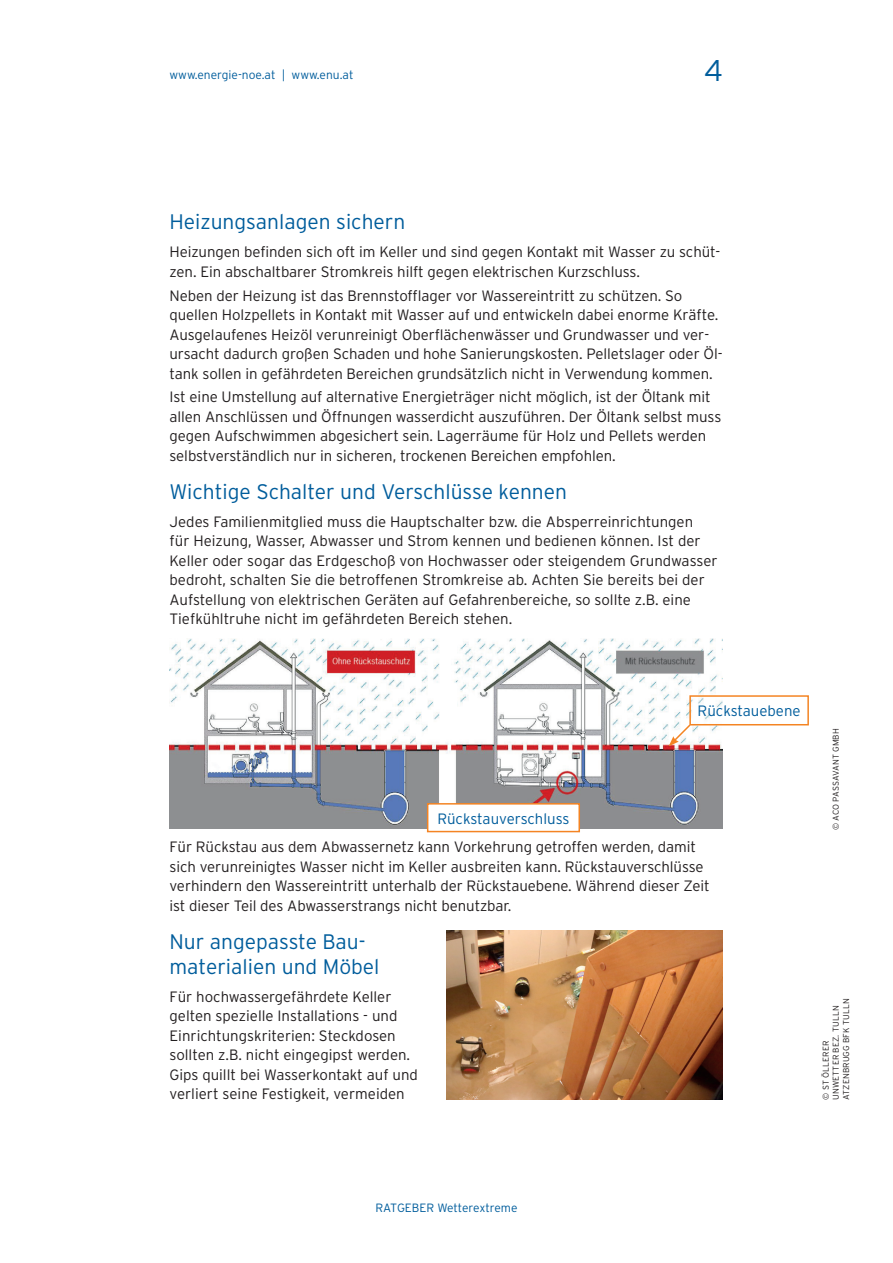
<style>
.page{position:relative;width:893px;height:1263px;background:#fff}
.page>*{position:absolute;margin:0;border:0;box-sizing:border-box;transform-origin:0 0}
.t1{font:300 30px "Interstate";color:#005d9c}
.t2{font:300 21px/25.2px "Interstate";color:#005d9c}
.t3{font:300 15px/19.5px "Interstate";letter-spacing:-.005em;color:#231f20}
.t4{font:300 15px "Interstate";color:#005d9c}
.t5{font:300 12px "Interstate";color:#005d9c}
.t6{font:300 8.4px/10.2px "Interstate";letter-spacing:.01em;color:#231f20}
</style>
<div class="page">
<img style="left:446px;top:930px;width:276px;height:170px">
<img style="left:169px;top:638px;width:554px;height:190px">
<div style="left:690px;top:696px;width:118px;height:29px;background:#fff"></div>
<div style="left:689px;top:695px;width:120px;height:30px;border:2px solid #f48423"></div>
<svg style="left:669px;top:723px;width:23px;height:23px"></svg>
<div style="left:428px;top:804px;width:151px;height:27px;background:#fff"></div>
<div style="left:427px;top:803px;width:153px;height:29px;border:2px solid #f48423"></div>
<p class="t5" style="left:170px;top:68px;width:185px">www.energie-noe.at | www.enu.at</p>
<h1 class="t1" style="left:704px;top:53px;width:20px">4</h1>
<h2 class="t2" style="left:169px;top:209px;width:237px">Heizungsanlagen sichern</h2>
<p class="t3" style="left:169px;top:242px;width:552px">Heizungen befinden sich oft im Keller und sind gegen Kontakt mit Wasser zu schüt&shy;zen. Ein abschaltbarer Stromkreis hilft gegen elektrischen Kurzschluss.</p>
<p class="t3" style="left:169px;top:285px;width:554px">Neben der Heizung ist das Brennstofflager vor Wassereintritt zu schützen. So quellen Holzpellets in Kontakt mit Wasser auf und entwickeln dabei enorme Kräfte.<br>Ausgelaufenes Heizöl verunreinigt Oberflächenwässer und Grundwasser und ver&shy;ursacht dadurch großen Schaden und hohe Sanierungskosten. Pelletslager oder Öl&shy;tank sollen in gefährdeten Bereichen grundsätzlich nicht in Verwendung kommen.</p>
<p class="t3" style="left:169px;top:387px;width:553px">Ist eine Umstellung auf alternative Energieträger nicht möglich, ist der Öltank mit allen Anschlüssen und Öffnungen wasserdicht auszuführen. Der Öltank selbst muss gegen Aufschwimmen abgesichert sein. Lagerräume für Holz und Pellets werden selbstverständlich nur in sicheren, trockenen Bereichen empfohlen.</p>
<h2 class="t2" style="left:169px;top:479px;width:399px">Wichtige Schalter und Verschlüsse kennen</h2>
<p class="t3" style="left:169px;top:512px;width:550px">Jedes Familienmitglied muss die Hauptschalter bzw. die Absperreinrichtungen<br>für Heizung, Wasser, Abwasser und Strom kennen und bedienen können. Ist der Keller oder sogar das Erdgeschoß von Hochwasser oder steigendem Grundwasser bedroht, schalten Sie die betroffenen Stromkreise ab. Achten Sie bereits bei der Aufstellung von elektrischen Geräten auf Gefahrenbereiche, so sollte z.B. eine Tiefkühltruhe nicht im gefährdeten Bereich stehen.</p>
<p class="t4" style="left:437px;top:809px;width:134px">Rückstauverschluss</p>
<p class="t4" style="left:698px;top:702px;width:105px">Rückstauebene</p>
<p class="t6" style="left:831px;top:830px;width:103px;rotate:-90deg">© ACO PASSAVANT GMBH</p>
<p class="t3" style="left:169px;top:837px;width:542px">Für Rückstau aus dem Abwassernetz kann Vorkehrung getroffen werden, damit sich verunreinigtes Wasser nicht im Keller ausbreiten kann. Rückstauverschlüsse verhindern den Wassereintritt unterhalb der Rückstauebene. Während dieser Zeit ist dieser Teil des Abwasserstrangs nicht benutzbar.</p>
<h2 class="t2" style="left:169px;top:928px;width:212px">Nur angepasste Bau&shy;materialien und Möbel</h2>
<p class="t3" style="left:169px;top:986px;width:250px">Für hochwassergefährdete Keller gelten spezielle Installations - und Einrichtungskriterien: Steckdosen sollten z.B. nicht eingegipst werden.<br>Gips quillt bei Wasserkontakt auf und verliert seine Festigkeit, vermeiden</p>
<p class="t6" style="left:821px;top:1100px;width:103px;rotate:-90deg">© ST ÖLLERER<br>UNWETTER BEZ. TULLN<br>ATZENBRUGG BFK TULLN</p>
<p class="t5" style="left:375px;top:1200px;width:144px">RATGEBER Wetterextreme</p>
</div>
